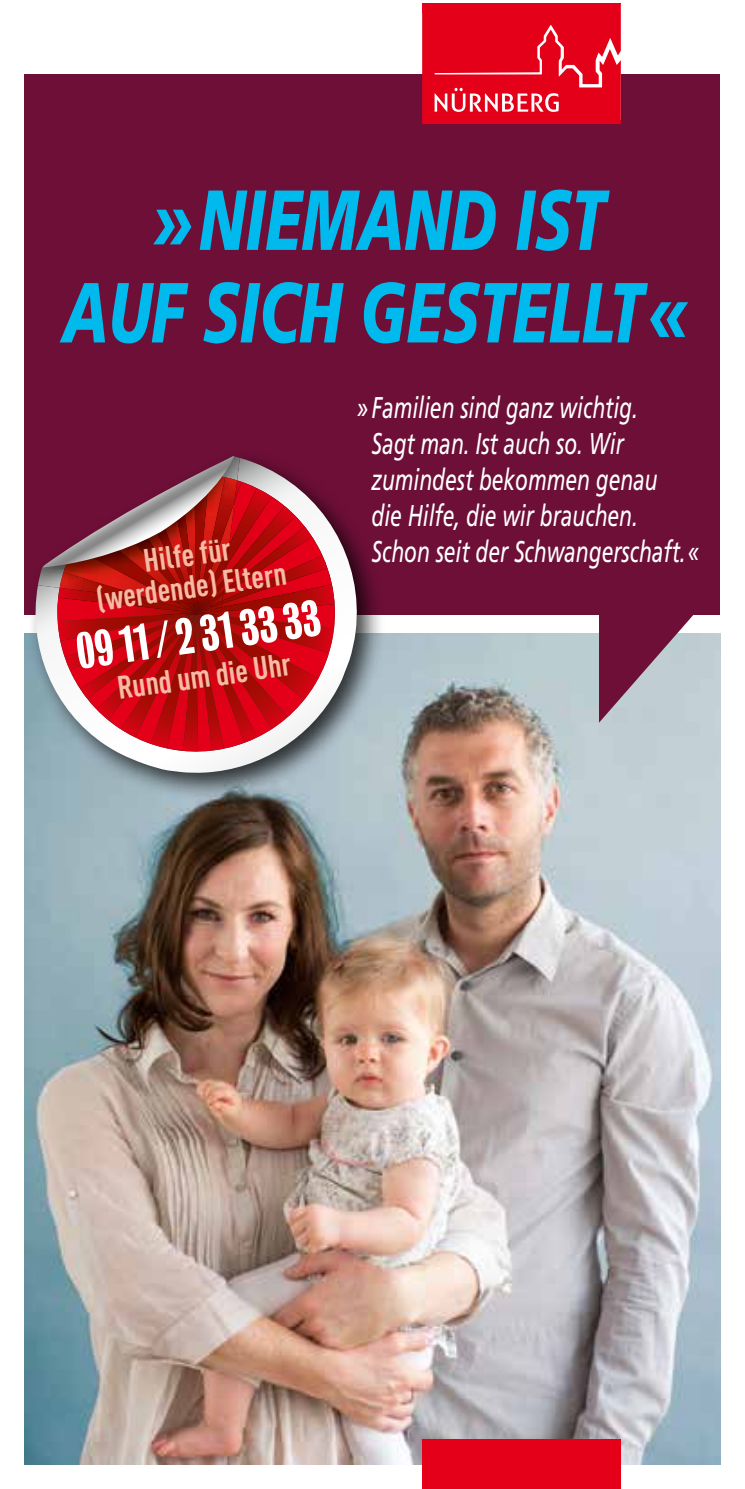
<style>
.page{position:relative;width:745px;height:1489px;background:#fff}
.page>*{position:absolute;margin:0;border:0;box-sizing:border-box;transform-origin:0 0}
.t1{font:italic 900 85px/92.5px "Frutiger";color:#00baee;text-align:center;scale:.7 1}
.t2{font:46.75px "Bureau Grot One Five";color:#fff}
.t3{font:700 31.75px/31.8px "DIN Cond";color:#f7baa5;text-align:center}
.t4{font:italic 30px/36px "Frutiger";color:#fff;scale:.7 1}
</style>
<div class="page">
<svg style="left:24px;top:74px;width:1px;height:85px"></svg>
<svg style="left:719px;top:74px;width:1px;height:85px"></svg>
<svg style="left:24px;top:207px;width:1px;height:99px"></svg>
<svg style="left:719px;top:207px;width:1px;height:99px"></svg>
<svg style="left:719px;top:354px;width:1px;height:98px"></svg>
<svg style="left:24px;top:647px;width:1px;height:99px"></svg>
<svg style="left:24px;top:794px;width:1px;height:98px"></svg>
<svg style="left:719px;top:794px;width:2px;height:98px"></svg>
<svg style="left:24px;top:940px;width:1px;height:99px"></svg>
<svg style="left:719px;top:940px;width:2px;height:99px"></svg>
<svg style="left:24px;top:1087px;width:1px;height:99px"></svg>
<svg style="left:719px;top:1087px;width:2px;height:99px"></svg>
<svg style="left:719px;top:1234px;width:2px;height:98px"></svg>
<svg style="left:92px;top:1380px;width:98px;height:99px"></svg>
<svg style="left:238px;top:1380px;width:99px;height:99px"></svg>
<svg style="left:678px;top:1380px;width:43px;height:85px"></svg>
<img style="left:25px;top:633px;width:694px;height:830px">
<div style="left:25px;top:74px;width:694px;height:550px;background:#6e0f38"></div>
<div style="left:11px;top:615px;width:719px;height:18px;background:#fff"></div>
<svg style="left:598px;top:522px;width:123px;height:224px"></svg>
<div style="left:422px;top:1439px;width:198px;height:49px;background:#e30018"></div>
<svg style="left:422px;top:4px;width:198px;height:120px;background:#e5142a"></svg>
<div style="left:27px;top:448px;width:359px;height:353px;background:#000;opacity:.75"></div>
<svg style="left:27px;top:480px;width:326px;height:293px"></svg>
<svg style="left:24px;top:354px;width:310px;height:258px"></svg>
<svg style="left:24px;top:1380px;width:20px;height:85px;background:#4e8194"></svg>
<h1 class="t1" style="left:62px;top:174px;width:895px">»NIEMAND IST<br>AUF SICH GESTELLT«</h1>
<p class="t3" style="left:90px;top:551px;width:193px;rotate:-8deg">Hilfe für (werdende) Eltern</p>
<h2 class="t2" style="left:73px;top:625px;width:247px;rotate:-8deg">0911/2313333</h2>
<p class="t3" style="left:115px;top:671px;width:176px;rotate:-8deg">Rund um die Uhr</p>
<p class="t4" style="left:371px;top:389px;width:470px;text-indent:-15px">» Familien sind ganz wichtig.<br>Sagt man. Ist auch so. Wir zumindest bekommen genau<br>die Hilfe, die wir brauchen.<br>Schon seit der Schwangerschaft.«</p>
</div>
